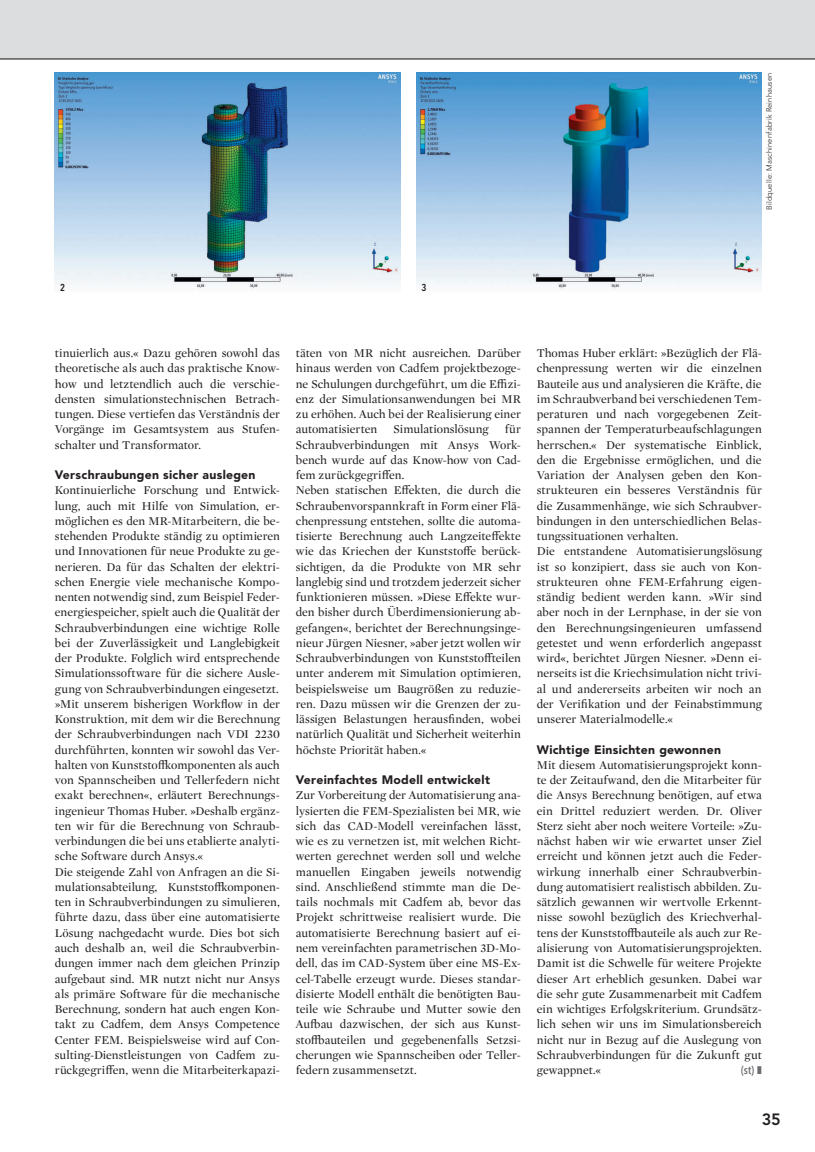
<style>
.page{position:relative;width:815px;height:1152px;background:#fff}
.page>*{position:absolute;margin:0;border:0;box-sizing:border-box;transform-origin:0 0}
.t1{font:800 16.25px "Avenir LT Std";color:#231f20}
.Copy{font:12.25px/15.2px "Mercury Display";color:#231f20;text-align:justify}
.Zwiti{font:900 12.25px "Avenir LT Std";letter-spacing:.025em;color:#231f20}
.Copy-2{font:600 condensed 11.25px "Avenir Next LT Pro";color:#6c6d70}
.BU{font:600 condensed 10px "Avenir Next LT Pro";color:#231f20}
.BU_Bildquelle{font:300 7.5px "Avenir LT Std";letter-spacing:.02em;color:#231f20}
</style>
<div class="page">
<img style="left:55px;top:73px;width:345px;height:216px">
<img style="left:416px;top:73px;width:346px;height:217px">
<div style="left:0;top:0;width:815px;height:59px;background:#dcdddf"></div>
<hr style="left:0;top:59px;width:815px;height:1px;background:#231f20">
<p class="BU_Bildquelle" style="left:765px;top:210px;width:139px;rotate:-90deg">Bildquelle: Maschinenfabrik Reinhausen</p>
<p class="BU" style="left:60px;top:281px;width:6px">2</p>
<p class="BU" style="left:421px;top:281px;width:6px">3</p>
<p class="Copy" style="left:55px;top:345px;width:226px">tinuierlich aus.« Dazu gehören sowohl das theoretische als auch das praktische Know&shy;how und letztendlich auch die verschie&shy;densten simulationstechnischen Betrach&shy;tungen. Diese vertiefen das Verständnis der Vorgänge im Gesamtsystem aus Stufen&shy;schalter und Transformator.</p>
<p class="Zwiti" style="left:55px;top:467px;width:202px">Verschraubungen sicher auslegen</p>
<p class="Copy" style="left:55px;top:482px;width:226px">Kontinuierliche Forschung und Entwick&shy;lung, auch mit Hilfe von Simulation, er&shy;möglichen es den MR-Mitarbeitern, die be&shy;stehenden Produkte ständig zu optimieren und Innovationen für neue Produkte zu ge&shy;nerieren. Da für das Schalten der elektri&shy;schen Energie viele mechanische Kompo&shy;nenten notwendig sind, zum Beispiel Feder&shy;energiespeicher, spielt auch die Qualität der Schraubverbindungen eine wichtige Rolle bei der Zuverlässigkeit und Langlebigkeit der Produkte. Folglich wird entsprechende Simulationssoftware für die sichere Ausle&shy;gung von Schraubverbindungen eingesetzt.</p>
<p class="Copy" style="left:55px;top:695px;width:226px">»Mit unserem bisherigen Workflow in der Konstruktion, mit dem wir die Berechnung der Schraubverbindungen nach VDI 2230 durchführten, konnten wir sowohl das Ver&shy;halten von Kunststoffkomponenten als auch von Spannscheiben und Tellerfedern nicht exakt berechnen«, erläutert Berechnungs&shy;ingenieur Thomas Huber. »Deshalb ergänz&shy;ten wir für die Berechnung von Schraub&shy;verbindungen die bei uns etablierte analyti&shy;sche Software durch Ansys.«</p>
<p class="Copy" style="left:55px;top:863px;width:226px">Die steigende Zahl von Anfragen an die Si&shy;mulationsabteilung, Kunststoffkomponen&shy;ten in Schraubverbindungen zu simulieren, führte dazu, dass über eine automatisierte Lösung nachgedacht wurde. Dies bot sich auch deshalb an, weil die Schraubverbin&shy;dungen immer nach dem gleichen Prinzip aufgebaut sind. MR nutzt nicht nur Ansys als primäre Software für die mechanische Berechnung, sondern hat auch engen Kon&shy;takt zu Cadfem, dem Ansys Competence Center FEM. Beispielsweise wird auf Con&shy;sulting-Dienstleistungen von Cadfem zu&shy;rückgegriffen, wenn die Mitarbeiterkapazi-</p>
<p class="Copy" style="left:296px;top:345px;width:226px">täten von MR nicht ausreichen. Darüber hinaus werden von Cadfem projektbezoge&shy;ne Schulungen durchgeführt, um die Effizi&shy;enz der Simulationsanwendungen bei MR zu erhöhen. Auch bei der Realisierung einer automatisierten</p>
<p class="Copy" style="left:394px;top:421px;width:96px">Simulationslösung</p>
<p class="Copy" style="left:296px;top:421px;width:226px;text-indent:209px">für Schraubverbindungen mit Ansys Work&shy;bench wurde auf das Know-how von Cad&shy;fem zurückgegriffen.</p>
<p class="Copy" style="left:296px;top:482px;width:226px">Neben statischen Effekten, die durch die Schraubenvorspannkraft in Form einer Flä&shy;chenpressung entstehen, sollte die automa&shy;tisierte Berechnung auch Langzeiteffekte wie das Kriechen der Kunststoffe berück&shy;sichtigen, da die Produkte von MR sehr langlebig sind und trotzdem jederzeit sicher funktionieren müssen. »Diese Effekte wur&shy;den bisher durch Überdimensionierung ab&shy;gefangen«, berichtet der Berechnungsinge&shy;nieur Jürgen Niesner, »aber jetzt wollen wir Schraubverbindungen von Kunststoffteilen unter anderem mit Simulation optimieren, beispielsweise um Baugrößen zu reduzie&shy;ren. Dazu müssen wir die Grenzen der zu&shy;lässigen Belastungen herausfinden, wobei natürlich Qualität und Sicherheit weiterhin höchste Priorität haben.«</p>
<p class="Zwiti" style="left:296px;top:772px;width:196px">Vereinfachtes Modell entwickelt</p>
<p class="Copy" style="left:296px;top:787px;width:226px">Zur Vorbereitung der Automatisierung ana&shy;lysierten die FEM-Spezialisten bei MR, wie sich das CAD-Modell vereinfachen lässt, wie es zu vernetzen ist, mit welchen Richt&shy;werten gerechnet werden soll und welche manuellen Eingaben jeweils notwendig sind. Anschließend stimmte man die De&shy;tails nochmals mit Cadfem ab, bevor das Projekt schrittweise realisiert wurde. Die automatisierte Berechnung basiert auf ei&shy;nem vereinfachten parametrischen 3D-Mo&shy;dell, das im CAD-System über eine MS-Ex&shy;cel-Tabelle erzeugt wurde. Dieses standar&shy;disierte Modell enthält die benötigten Bau&shy;teile wie Schraube und Mutter sowie den Aufbau dazwischen, der sich aus Kunst&shy;stoffbauteilen und gegebenenfalls Setzsi&shy;cherungen wie Spannscheiben oder Teller&shy;federn zusammensetzt.</p>
<p class="Copy" style="left:537px;top:345px;width:227px">Thomas Huber erklärt: »Bezüglich der Flä&shy;chenpressung werten wir die einzelnen Bauteile aus und analysieren die Kräfte, die im Schraubverband bei verschiedenen Tem&shy;peraturen und nach vorgegebenen Zeit&shy;spannen der Temperaturbeaufschlagungen herrschen.« Der systematische Einblick, den die Ergebnisse ermöglichen, und die Variation der Analysen geben den Kon&shy;strukteuren ein besseres Verständnis für die Zusammenhänge, wie sich Schraubver&shy;bindungen in den unterschiedlichen Belas&shy;tungssituationen verhalten.</p>
<p class="Copy" style="left:537px;top:543px;width:227px">Die entstandene Automatisierungslösung ist so konzipiert, dass sie auch von Kon&shy;strukteuren ohne FEM-Erfahrung eigen&shy;ständig bedient werden kann. »Wir sind aber noch in der Lernphase, in der sie von den Berechnungsingenieuren umfassend getestet und wenn erforderlich angepasst wird«, berichtet Jürgen Niesner. »Denn ei&shy;nerseits ist die Kriechsimulation nicht trivi&shy;al und andererseits arbeiten wir noch an der Verifikation und der Feinabstimmung unserer Materialmodelle.«</p>
<p class="Zwiti" style="left:537px;top:742px;width:186px">Wichtige Einsichten gewonnen</p>
<p class="Copy" style="left:537px;top:756px;width:227px">Mit diesem Automatisierungsprojekt konn&shy;te der Zeitaufwand, den die Mitarbeiter für die Ansys Berechnung benötigen, auf etwa ein Drittel reduziert werden. Dr. Oliver Sterz sieht aber noch weitere Vorteile: »Zu&shy;nächst haben wir wie erwartet unser Ziel erreicht und können jetzt auch die Feder&shy;wirkung innerhalb einer Schraubverbin&shy;dung automatisiert realistisch abbilden. Zu&shy;sätzlich gewannen wir wertvolle Erkennt&shy;nisse sowohl bezüglich des Kriechverhal&shy;tens der Kunststoffbauteile als auch zur Re&shy;alisierung von Automatisierungsprojekten.<br>Damit ist die Schwelle für weitere Projekte dieser Art erheblich gesunken. Dabei war die sehr gute Zusammenarbeit mit Cadfem ein wichtiges Erfolgskriterium. Grundsätz&shy;lich sehen wir uns im Simulationsbereich nicht nur in Bezug auf die Auslegung von Schraubverbindungen für die Zukunft gut gewappnet.«</p>
<p class="Copy-2" style="left:741px;top:1063px;width:15px">(st)</p>
<p class="t1" style="left:762px;top:1110px;width:20px">35</p>
</div>
